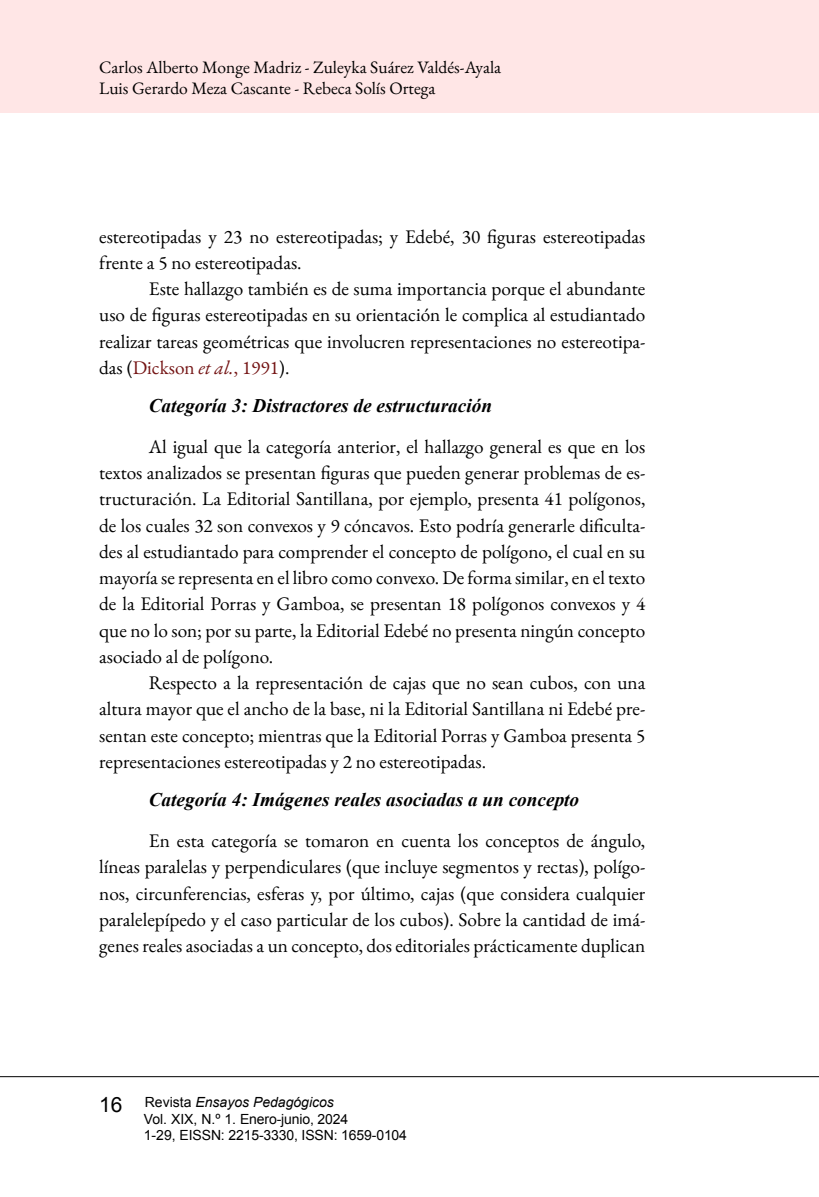
<style>
.page{position:relative;width:819px;height:1197px;background:#fff}
.page>*{position:absolute;margin:0;border:0;box-sizing:border-box;transform-origin:0 0}
.t1{font:21px "Arial";color:#000}
.Texto_general{font:19.25px/26.2px "EB Garamond";color:#000;text-align:justify}
.Subtitulo_3{font:italic 700 19.25px "Times New Roman";color:#000}
.t2{font:17.5px/21px "EB Garamond";color:#000}
.t3{font:14px/16.6px "Arial";letter-spacing:-.01em;color:#000}
.s1{color:#741414}
.s2{font-style:italic;color:#741414}
.s3{font-style:italic}
</style>
<div class="page">
<div style="left:0;top:0;width:818px;height:113px;background:#ffe6e6"></div>
<hr style="left:0;top:1076px;width:819px;height:1px;background:#000">
<p class="t2" style="left:99px;top:57px;width:403px">Carlos Alberto Monge Madriz - Zuleyka Suárez Valdés-Ayala<br>Luis Gerardo Meza Cascante - Rebeca Solís Ortega</p>
<p class="Texto_general" style="left:99px;top:223px;width:548px">estereotipadas y 23 no estereotipadas; y Edebé, 30 figuras estereotipadas frente a 5 no estereotipadas.</p>
<p class="Texto_general" style="left:99px;top:276px;width:548px;text-indent:50px">Este hallazgo también es de suma importancia porque el abundante uso de figuras estereotipadas en su orientación le complica al estudiantado realizar tareas geométricas que involucren representaciones no estereotipa&shy;das (<span class="s1">Dickson</span> <span class="s2">et al.</span><span class="s1">, 1991</span>).</p>
<p class="Subtitulo_3" style="left:149px;top:392px;width:345px">Categoría 3: Distractores de estructuración</p>
<p class="Texto_general" style="left:99px;top:433px;width:548px;text-indent:50px">Al igual que la categoría anterior, el hallazgo general es que en los textos analizados se presentan figuras que pueden generar problemas de es&shy;tructuración. La Editorial Santillana, por ejemplo, presenta 41 polígonos, de los cuales 32 son convexos y 9 cóncavos. Esto podría generarle dificulta&shy;des al estudiantado para comprender el concepto de polígono, el cual en su mayoría se representa en el libro como convexo. De forma similar, en el texto de la Editorial Porras y Gamboa, se presentan 18 polígonos convexos y 4 que no lo son; por su parte, la Editorial Edebé no presenta ningún concepto asociado al de polígono.</p>
<p class="Texto_general" style="left:99px;top:670px;width:548px;text-indent:50px">Respecto a la representación de cajas que no sean cubos, con una altura mayor que el ancho de la base, ni la Editorial Santillana ni Edebé pre&shy;sentan este concepto; mientras que la Editorial Porras y Gamboa presenta 5 representaciones estereotipadas y 2 no estereotipadas.</p>
<p class="Subtitulo_3" style="left:149px;top:786px;width:432px">Categoría 4: Imágenes reales asociadas a un concepto</p>
<p class="Texto_general" style="left:99px;top:828px;width:548px;text-indent:50px">En esta categoría se tomaron en cuenta los conceptos de ángulo, líneas paralelas y perpendiculares (que incluye segmentos y rectas), polígo&shy;nos, circunferencias, esferas y, por último, cajas (que considera cualquier paralelepípedo y el caso particular de los cubos). Sobre la cantidad de imá&shy;genes reales asociadas a un concepto, dos editoriales prácticamente duplican</p>
<p class="t1" style="left:99px;top:1091px;width:25px">16</p>
<p class="t3" style="left:144px;top:1094px;width:265px">Revista <span class="s3">Ensayos Pedagógicos<br></span>Vol. XIX, N.º 1. Enero-junio, 2024<br>1-29, EISSN: 2215-3330, ISSN: 1659-0104</p>
</div>
